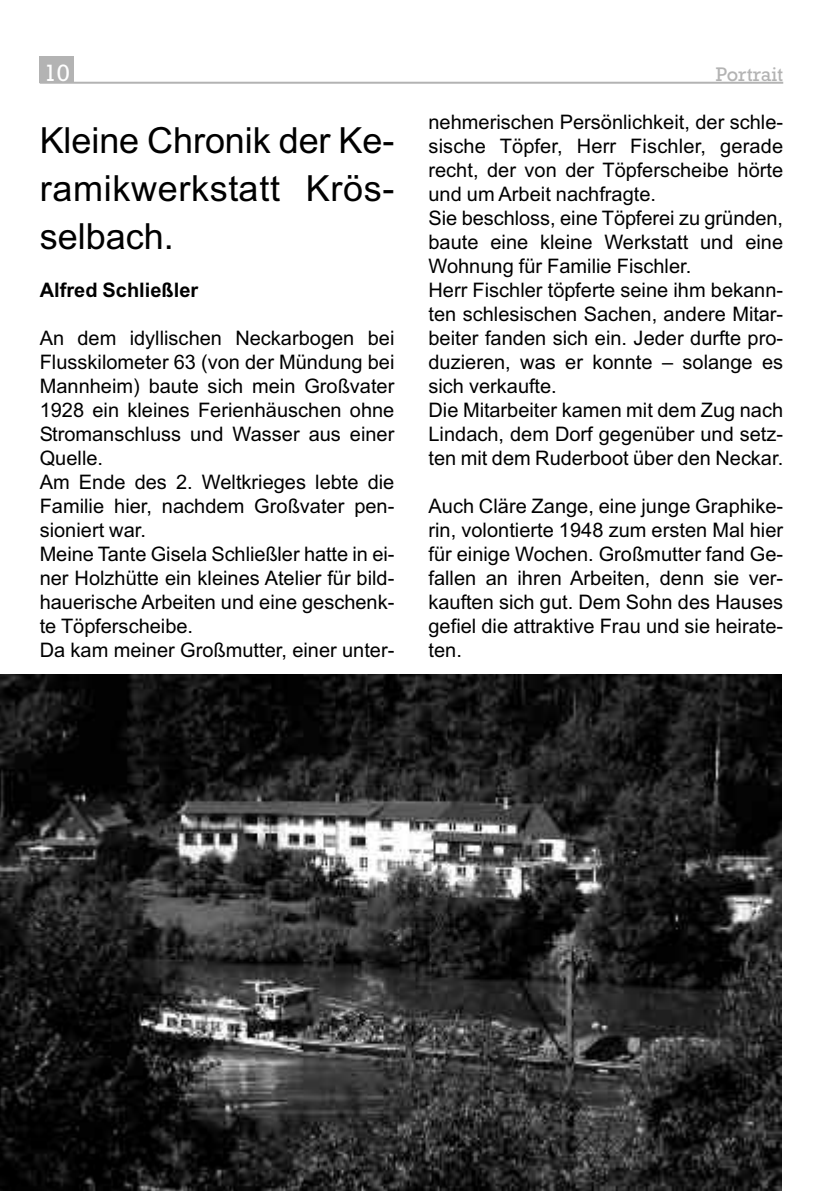
<style>
.page{position:relative;width:840px;height:1191px;background:#fff}
.page>*{position:absolute;margin:0;border:0;box-sizing:border-box;transform-origin:0 0}
.t1{font:36px/48px "Arial";color:#000;text-align:justify}
.t2{font:24px "Rockwell";color:#fff}
.t3{font:20px/24px "Arial";color:#000}
.t4{font:700 20px "Arial";color:#000}
.t5{font:20px "Rockwell";color:#b3b3b3}
</style>
<div class="page">
<hr style="left:40px;top:82px;width:742px;height:2px;background:#b3b3b3">
<div style="left:40px;top:57px;width:34px;height:26px;background:#b3b3b3"></div>
<img style="left:0;top:674px;width:781px;height:517px">
<p class="t2" style="left:44px;top:58px;width:28px">10</p>
<p class="t5" style="left:715px;top:62px;width:69px">Portrait</p>
<h1 class="t1" style="left:40px;top:116px;width:356px">Kleine Chronik der Ke&shy;ramikwerkstatt Krös&shy;selbach.</h1>
<p class="t4" style="left:40px;top:278px;width:160px">Alfred Schließler</p>
<p class="t3" style="left:40px;top:326px;width:356px">An dem idyllischen Neckarbogen bei Flusskilometer 63 (von der Mündung bei Mannheim) baute sich mein Großvater 1928 ein kleines Ferienhäuschen ohne Stromanschluss und Wasser aus einer Quelle.<br>Am Ende des 2. Weltkrieges lebte die Familie hier, nachdem Großvater pen&shy;sioniert war.<br>Meine Tante Gisela Schließler hatte in ei&shy;ner Holzhütte ein kleines Atelier für bild&shy;hauerische Arbeiten und eine geschenk&shy;te Töpferscheibe.<br>Da kam meiner Großmutter, einer unter-</p>
<p class="t3" style="left:428px;top:110px;width:356px">nehmerischen Persönlichkeit, der schle&shy;sische Töpfer, Herr Fischler, gerade recht, der von der Töpferscheibe hörte und um Arbeit nachfragte.<br>Sie beschloss, eine Töpferei zu gründen, baute eine kleine Werkstatt und eine Wohnung für Familie Fischler.<br>Herr Fischler töpferte seine ihm bekann&shy;ten schlesischen Sachen, andere Mitar&shy;beiter fanden sich ein. Jeder durfte pro&shy;duzieren, was er konnte – solange es sich verkaufte.<br>Die Mitarbeiter kamen mit dem Zug nach Lindach, dem Dorf gegenüber und setz&shy;ten mit dem Ruderboot über den Neckar.</p>
<p class="t3" style="left:428px;top:494px;width:356px;text-align:justify">Auch Cläre Zange, eine junge Graphike&shy;rin, volontierte 1948 zum ersten Mal hier für einige Wochen. Großmutter fand Ge&shy;fallen an ihren Arbeiten, denn sie ver&shy;kauften sich gut. Dem Sohn des Hauses gefiel die attraktive Frau und sie heirate&shy;ten.</p>
</div>
